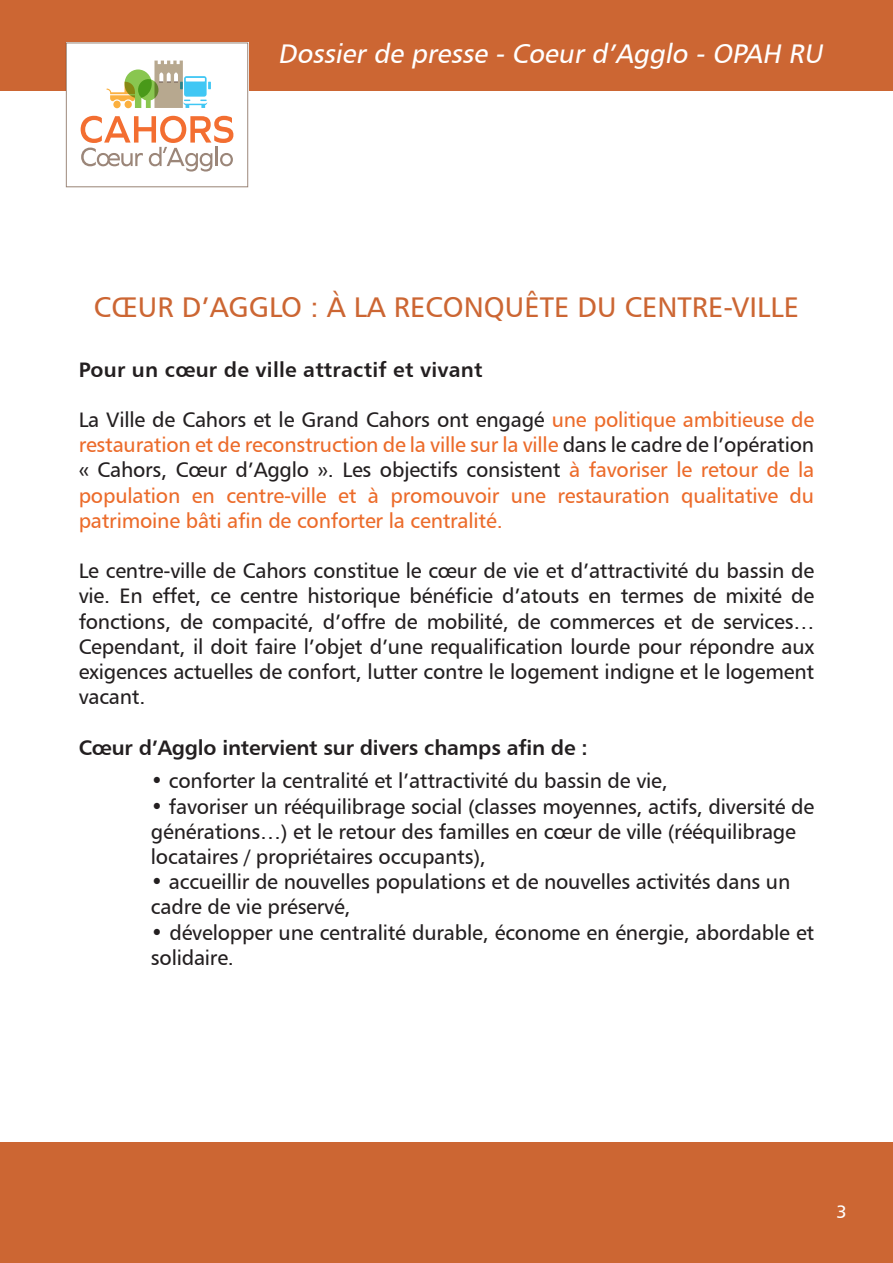
<style>
.page{position:relative;width:893px;height:1263px;background:#fff}
.page>*{position:absolute;margin:0;border:0;box-sizing:border-box;transform-origin:0 0}
.t1{font:28.5px "Humanist 777 BT Roman B";color:#c63}
.t2{font:italic 27px "Humanist 777 BT Roman B";color:#fff}
.t3{font:21px/25.2px "Humanist 777 BT Roman B";letter-spacing:-.01em;color:#231f20}
.t4{font:21px/25.2px "Humanist 777 BT Roman B";letter-spacing:-.01em;color:#ec6b2a;text-align:justify}
.t5{font:21px "Humanist 777 BT Bold B";letter-spacing:-.01em;color:#231f20}
.t6{font:21px "Humanist 777 BT Bold B";letter-spacing:.01em;color:#231f20}
.t7{font:18px "Humanist 777 BT Roman B";color:#fff}
.s1{color:#231f20}
</style>
<div class="page">
<div style="left:0;top:1142px;width:893px;height:121px;background:#c63"></div>
<div style="left:0;top:0;width:893px;height:91px;background:#c63"></div>
<div style="left:66px;top:43px;width:182px;height:144px;background:#fff"></div>
<svg style="left:81px;top:116px;width:152px;height:56px"></svg>
<svg style="left:106px;top:61px;width:105px;height:47px"></svg>
<div style="left:66px;top:43px;width:182px;height:144px;border:1px solid #9b8679"></div>
<p class="t2" style="left:278px;top:37px;width:552px">Dossier de presse - Coeur d’Agglo - OPAH RU</p>
<p class="t1" style="left:94px;top:290px;width:706px">CŒUR D’AGGLO : À LA RECONQUÊTE DU CENTRE-VILLE</p>
<p class="t6" style="left:79px;top:356px;width:405px">Pour un cœur de ville attractif et vivant</p>
<p class="t4" style="left:79px;top:407px;width:737px"><span class="s1">La Ville de Cahors et le Grand Cahors ont engagé</span> une politique ambitieuse de restauration et de reconstruction de la ville sur la ville <span class="s1">dans le cadre de l’opération « Cahors, Cœur d’Agglo ». Les objectifs consistent</span> à favoriser le retour de la population en centre-ville et à promouvoir une restauration qualitative du patrimoine bâti afin de conforter la centralité.</p>
<p class="t3" style="left:79px;top:558px;width:737px;text-align:justify">Le centre-ville de Cahors constitue le cœur de vie et d’attractivité du bassin de vie. En effet, ce centre historique bénéficie d’atouts en termes de mixité de fonctions, de compacité, d’offre de mobilité, de commerces et de services… Cependant, il doit faire l’objet d’une requalification lourde pour répondre aux exigences actuelles de confort, lutter contre le logement indigne et le logement vacant.</p>
<p class="t5" style="left:79px;top:734px;width:510px">Cœur d’Agglo intervient sur divers champs afin de :</p>
<p class="t3" style="left:151px;top:768px;width:518px">• conforter la centralité et l’attractivité du bassin de vie,</p>
<p class="t3" style="left:151px;top:793px;width:665px">• favoriser un rééquilibrage social (classes moyennes, actifs, diversité de générations…) et le retour des familles en cœur de ville (rééquilibrage locataires / propriétaires occupants),</p>
<p class="t3" style="left:151px;top:869px;width:641px">• accueillir de nouvelles populations et de nouvelles activités dans un cadre de vie préservé,</p>
<p class="t3" style="left:151px;top:919px;width:665px">• développer une centralité durable, économe en énergie, abordable et solidaire.</p>
<p class="t7" style="left:837px;top:1201px;width:12px">3</p>
</div>
